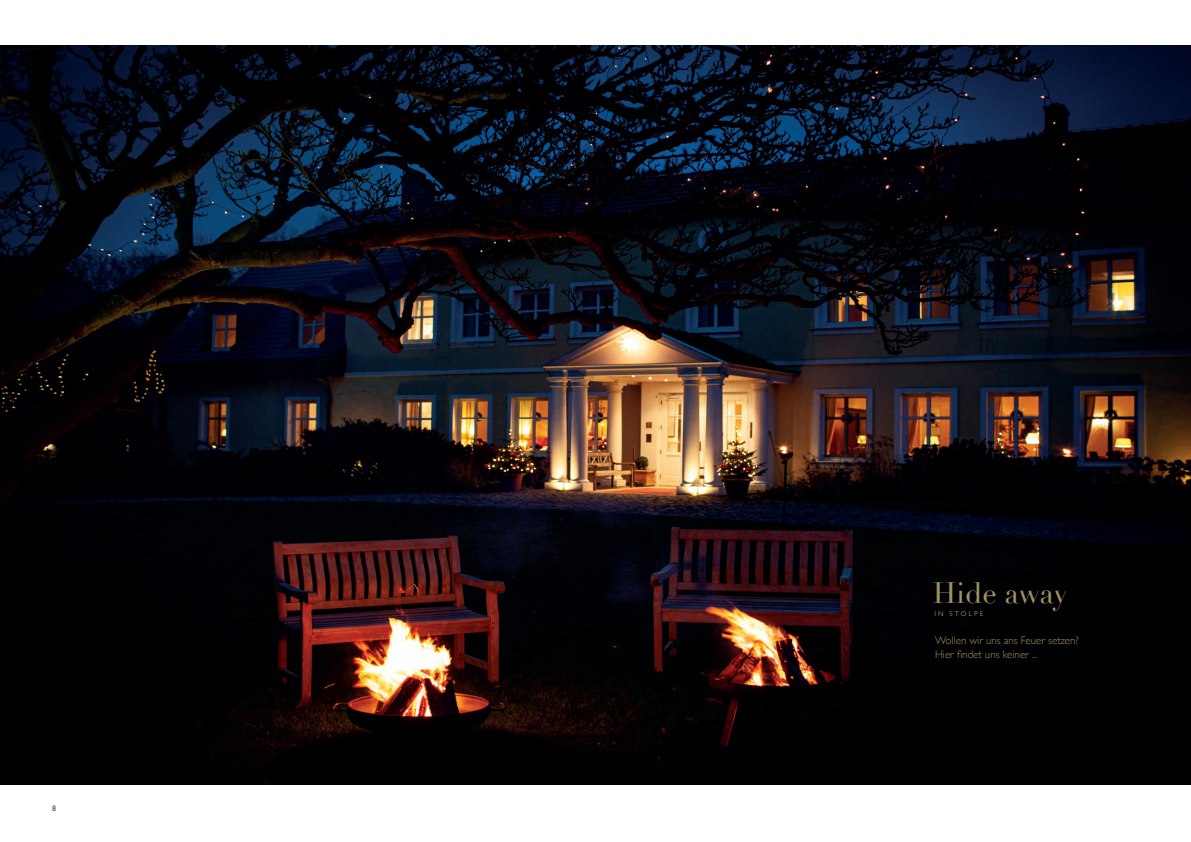
<style>
.page{position:relative;width:1191px;height:842px;background:#fff}
.page>*{position:absolute;margin:0;border:0;box-sizing:border-box;transform-origin:0 0}
.t1{font:29px "Didot";letter-spacing:-.005em;color:#a29161}
.t2{font:300 11px/14px "Gill Sans";color:#a29161}
.t3{font:8px "Gill Sans";color:#231f20}
.t4{font:7px "Gill Sans";letter-spacing:.3em;color:#a29161}
</style>
<div class="page">
<img style="left:0;top:45px;width:1191px;height:740px">
<p class="t3" style="left:52px;top:803px;width:5px">8</p>
<h1 class="t1" style="left:933px;top:575px;width:136px">Hide away</h1>
<p class="t2" style="left:935px;top:632px;width:145px">Wollen wir uns ans Feuer setzen?<br>Hier findet uns keiner ...</p>
<p class="t4" style="left:934px;top:610px;width:51px">IN STOLPE</p>
</div>
